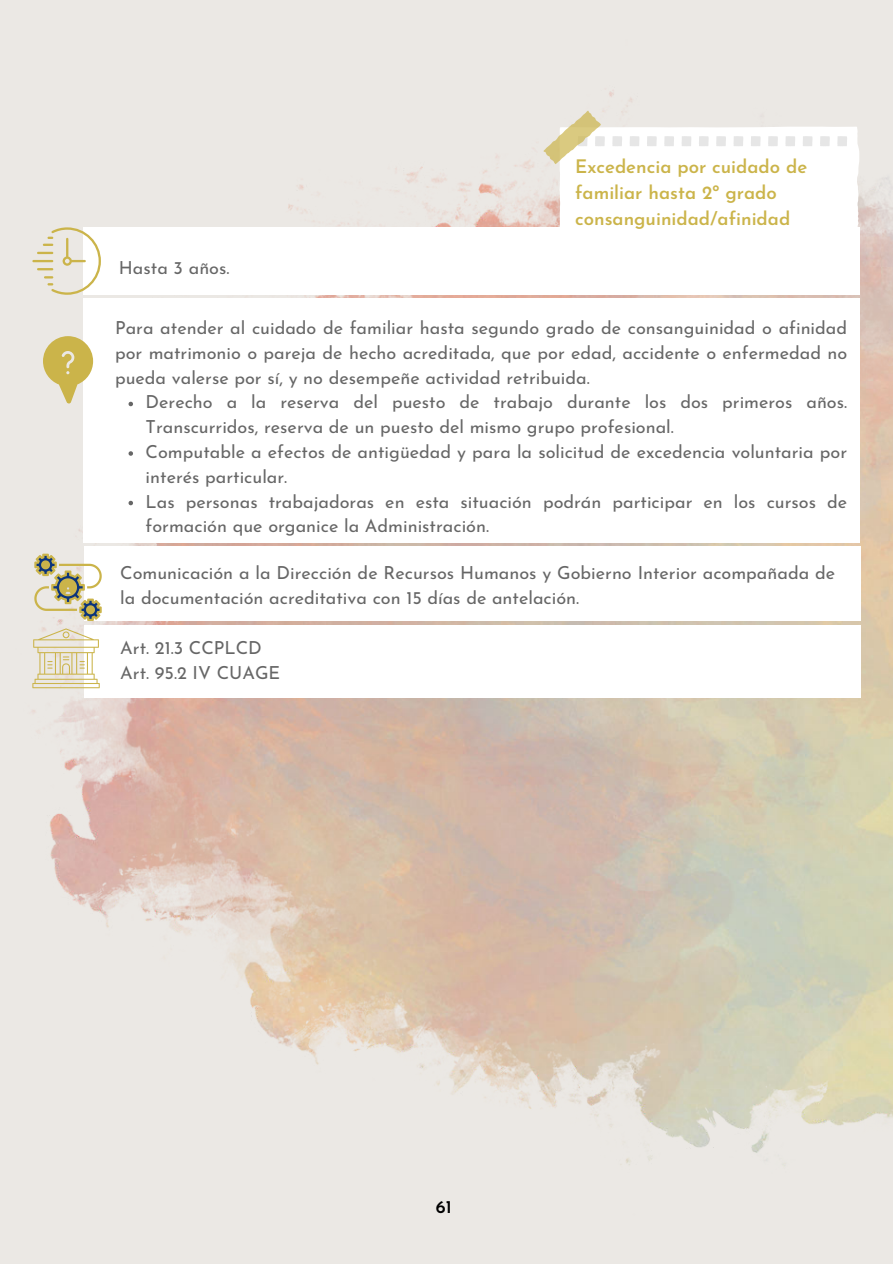
<style>
.page{position:relative;width:893px;height:1264px;background:#fff}
.page>*{position:absolute;margin:0;border:0;box-sizing:border-box;transform-origin:0 0}
.t1{font:600 18.6px/25.8px "Josefin Sans";color:#cbb44a}
.t2{font:18px/24.8px "Josefin Sans";color:#666}
.t3{font:600 18px "Josefin Sans";color:#000}
</style>
<div class="page">
<img style="left:0;top:0;width:892px;height:1263px">
<svg style="left:543px;top:111px;width:316px;height:116px"></svg>
<div style="left:83px;top:227px;width:776px;height:68px;background:#fff"></div>
<hr style="left:32px;top:260px;width:21px;height:2px;background:#cbb44a">
<svg style="left:37px;top:227px;width:64px;height:68px"></svg>
<div style="left:571px;top:166px;width:272px;height:103px;background:#fff"></div>
<div style="left:83px;top:298px;width:776px;height:245px;background:#fff"></div>
<svg style="left:43px;top:336px;width:50px;height:67px;background:#d9ca88"></svg>
<svg style="left:128px;top:402px;width:5px;height:4px"></svg>
<svg style="left:128px;top:451px;width:5px;height:5px"></svg>
<svg style="left:128px;top:501px;width:5px;height:4px"></svg>
<div style="left:85px;top:546px;width:776px;height:75px;background:#fff"></div>
<svg style="left:34px;top:553px;width:68px;height:68px"></svg>
<div style="left:85px;top:625px;width:776px;height:73px;background:#fff"></div>
<svg style="left:32px;top:628px;width:68px;height:60px"></svg>
<p class="t2" style="left:119px;top:253px;width:112px">Hasta 3 años.</p>
<p class="t1" style="left:575px;top:151px;width:233px">Excedencia por cuidado de familiar hasta 2º grado consanguinidad/afinidad</p>
<p class="t2" style="left:115px;top:313px;width:733px;text-align:justify">Para atender al cuidado de familiar hasta segundo grado de consanguinidad o afinidad por matrimonio o pareja de hecho acreditada, que por edad, accidente o enfermedad no pueda valerse por sí, y no desempeñe actividad retribuida.</p>
<p class="t2" style="left:146px;top:387px;width:703px">Derecho a la reserva del puesto de trabajo durante los dos primeros años.<br>Transcurridos, reserva de un puesto del mismo grupo profesional.<br>Computable a efectos de antigüedad y para la solicitud de excedencia voluntaria por interés particular.<br>Las personas trabajadoras en esta situación podrán participar en los cursos de formación que organice la Administración.</p>
<p class="t2" style="left:120px;top:558px;width:716px">Comunicación a la Dirección de Recursos Humanos y Gobierno Interior acompañada de la documentación acreditativa con 15 días de antelación.</p>
<p class="t2" style="left:120px;top:633px;width:161px">Art. 21.3 CCPLCD<br>Art. 95.2 IV CUAGE</p>
<p class="t3" style="left:436px;top:1191px;width:17px">61</p>
</div>
